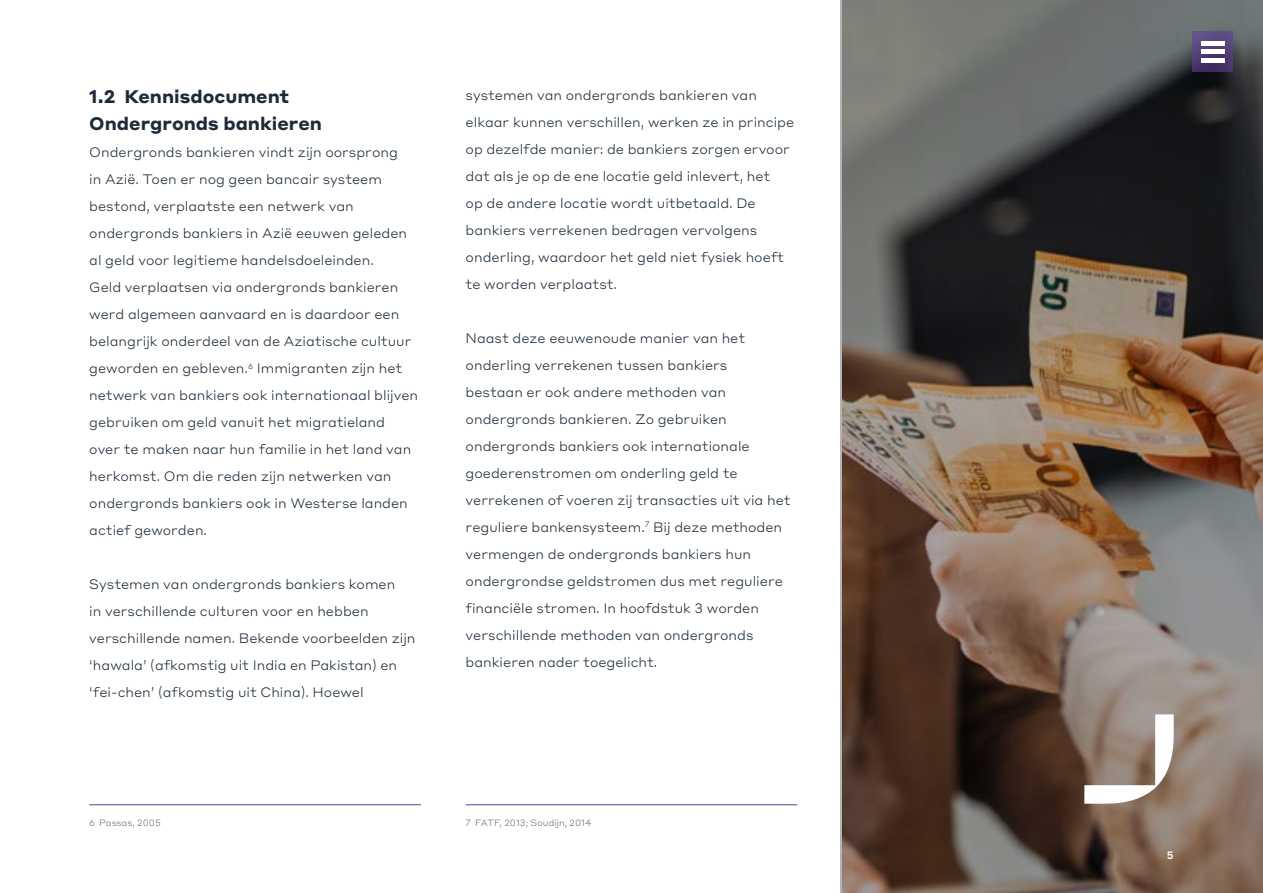
<style>
.page{position:relative;width:1263px;height:893px;background:#fff}
.page>*{position:absolute;margin:0;border:0;box-sizing:border-box;transform-origin:0 0}
.t1{font:700 18px/27px "Styrene ALC";color:#1c2b39}
.t2{font:300 13.5px/27px "Styrene ALC";color:#1c2b39}
.t3{font:500 10.5px "Styrene ALC";color:#fff}
.t4{font:300 9px "Styrene ALC";color:#6f6f70}
</style>
<div class="page">
<img style="left:840px;top:0;width:423px;height:893px">
<hr style="left:89px;top:804px;width:332px;height:1px;background:#603f99">
<hr style="left:466px;top:804px;width:331px;height:1px;background:#603f99">
<svg style="left:1084px;top:714px;width:90px;height:90px"></svg>
<svg style="left:1192px;top:31px;width:41px;height:41px"></svg>
<hr style="left:1201px;top:41px;width:24px;height:4px;background:#fff">
<hr style="left:1201px;top:50px;width:24px;height:4px;background:#fff">
<hr style="left:1201px;top:59px;width:24px;height:4px;background:#fff">
<h1 class="t1" style="left:89px;top:81px;width:234px">1.2 Kennisdocument<br>Ondergronds bankieren</h1>
<p class="t2" style="left:89px;top:138px;width:330px">Ondergronds bankieren vindt zijn oorsprong<br>in Azië. Toen er nog geen bancair systeem bestond, verplaatste een netwerk van ondergronds bankiers in Azië eeuwen geleden al geld voor legitieme handelsdoeleinden.<br>Geld verplaatsen via ondergronds bankieren werd algemeen aanvaard en is daardoor een belangrijk onderdeel van de Aziatische cultuur geworden en gebleven.<sup>6</sup> Immigranten zijn het netwerk van bankiers ook internationaal blijven gebruiken om geld vanuit het migratieland over te maken naar hun familie in het land van herkomst. Om die reden zijn netwerken van ondergronds bankiers ook in Westerse landen actief geworden.</p>
<p class="t2" style="left:89px;top:570px;width:328px">Systemen van ondergronds bankiers komen<br>in verschillende culturen voor en hebben verschillende namen. Bekende voorbeelden zijn ‘hawala’ (afkomstig uit India en Pakistan) en ‘fei-chen’ (afkomstig uit China). Hoewel</p>
<p class="t4" style="left:89px;top:816px;width:73px">6 Passas, 2005</p>
<p class="t2" style="left:466px;top:80px;width:330px">systemen van ondergronds bankieren van elkaar kunnen verschillen, werken ze in principe op dezelfde manier: de bankiers zorgen ervoor dat als je op de ene locatie geld inlevert, het<br>op de andere locatie wordt uitbetaald. De bankiers verrekenen bedragen vervolgens onderling, waardoor het geld niet fysiek hoeft te worden verplaatst.</p>
<p class="t2" style="left:466px;top:323px;width:326px">Naast deze eeuwenoude manier van het onderling verrekenen tussen bankiers<br>bestaan er ook andere methoden van ondergronds bankieren. Zo gebruiken ondergronds bankiers ook internationale goederenstromen om onderling geld te verrekenen of voeren zij transacties uit via het reguliere bankensysteem.<sup>7</sup> Bij deze methoden vermengen de ondergronds bankiers hun ondergrondse geldstromen dus met reguliere financiële stromen. In hoofdstuk 3 worden verschillende methoden van ondergronds bankieren nader toegelicht.</p>
<p class="t4" style="left:466px;top:816px;width:127px">7 FATF, 2013; Soudijn, 2014</p>
<p class="t3" style="left:1167px;top:846px;width:8px">5</p>
</div>
